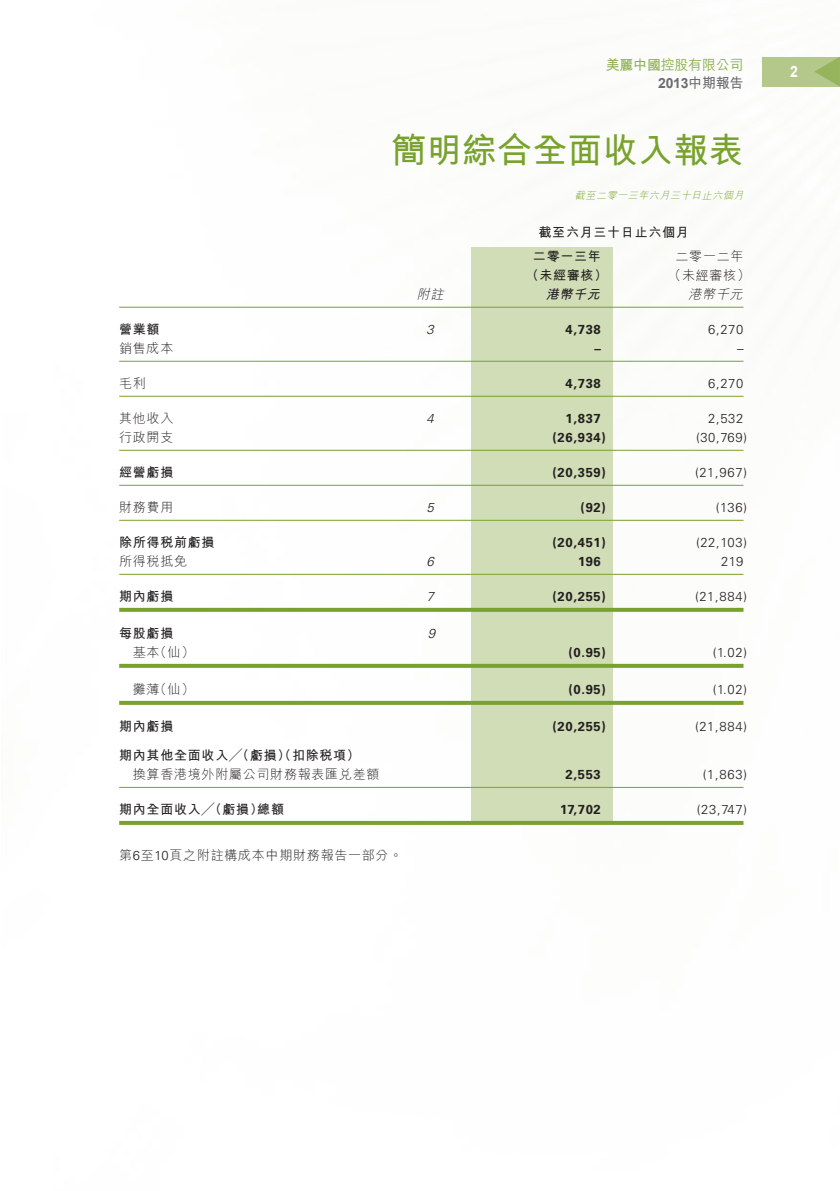
<style>
.page{position:relative;width:840px;height:1191px;background:#fff}
.page>*{position:absolute;margin:0;border:0;box-sizing:border-box;transform-origin:0 0}
.t1{font:700 35px "M Hei HK";letter-spacing:.005em;color:#78a22d}
.t2{font:500 14px/18px "M Hei HK";letter-spacing:-.02em;color:#8fb051;text-align:right}
.t3{font:700 13px/23.8px "M Hei HK";letter-spacing:.055em;color:#231f20}
.t4{font:300 13px "Univers LT Std";letter-spacing:.055em;color:#231f20}
.t5{font:700 13px "Univers LT Std";letter-spacing:.055em;color:#231f20}
.t6{font:300 13px "M Hei HK";letter-spacing:.055em;color:#231f20}
.t7{font:italic 300 13px "M Hei HK";color:#231f20}
.t8{font:italic 300 13px "Univers LT Std";color:#231f20}
.t9{font:italic 700 13px "M Hei HK";color:#231f20}
.t10{font:italic 300 10px "M Hei HK";color:#78a22d}
.s1{font-weight:700}
.s2{font-family:"Arial";font-weight:700;color:#6c6d70}
.s3{font-weight:700;color:#6c6d70}
.s4{font-weight:300}
.s5{font-family:"Univers LT Std"}
</style>
<div class="page">
<div style="left:762px;top:57px;width:77px;height:29px;background:#b4c88b"></div>
<svg style="left:814px;top:57px;width:26px;height:29px"></svg>
<div style="left:471px;top:247px;width:141px;height:575px;background:#d0ddb6"></div>
<hr style="left:119px;top:307px;width:624px;height:1px;background:#78a22d">
<hr style="left:119px;top:361px;width:624px;height:1px;background:#78a22d">
<hr style="left:119px;top:396px;width:624px;height:1px;background:#78a22d">
<hr style="left:119px;top:450px;width:624px;height:1px;background:#78a22d">
<hr style="left:119px;top:485px;width:624px;height:1px;background:#78a22d">
<hr style="left:119px;top:520px;width:624px;height:1px;background:#78a22d">
<hr style="left:119px;top:574px;width:624px;height:1px;background:#78a22d">
<svg style="left:119px;top:608px;width:624px;height:4px;background:#7ca534"></svg>
<svg style="left:119px;top:664px;width:624px;height:4px;background:#7ca433"></svg>
<svg style="left:119px;top:701px;width:624px;height:4px;background:#7ba432"></svg>
<hr style="left:119px;top:787px;width:624px;height:1px;background:#78a22d">
<svg style="left:119px;top:821px;width:624px;height:4px;background:#7aa331"></svg>
<p class="t2" style="left:605px;top:55px;width:139px"><span class="s1">美麗中國</span>控股有限公司<br><span class="s2">2013</span><span class="s3">中期報告</span></p>
<p class="t1" style="left:391px;top:125px;width:353px">簡明綜合全面收入報表</p>
<p class="t10" style="left:574px;top:189px;width:173px">截至二零一三年六月三十日止六個月</p>
<p class="t3" style="left:532px;top:220px;width:157px;text-indent:6px">截至六月三十日止六個月二零一三年</p>
<p class="t6" style="left:675px;top:247px;width:69px">二零一二年</p>
<p class="t3" style="left:525px;top:262px;width:83px">（未經審核）</p>
<p class="t6" style="left:668px;top:266px;width:83px">（未經審核）</p>
<p class="t7" style="left:416px;top:285px;width:32px">附註</p>
<p class="t9" style="left:545px;top:285px;width:60px">港幣千元</p>
<p class="t7" style="left:688px;top:285px;width:60px">港幣千元</p>
<p class="t3" style="left:119px;top:316px;width:42px">營業額</p>
<p class="t8" style="left:426px;top:322px;width:12px">3</p>
<p class="t5" style="left:565px;top:322px;width:37px">4,738</p>
<p class="t4" style="left:707px;top:322px;width:37px">6,270</p>
<p class="t6" style="left:119px;top:339px;width:56px">銷售成本</p>
<p class="t5" style="left:594px;top:341px;width:8px">–</p>
<p class="t4" style="left:736px;top:341px;width:8px">–</p>
<p class="t6" style="left:119px;top:374px;width:28px">毛利</p>
<p class="t5" style="left:565px;top:376px;width:37px">4,738</p>
<p class="t4" style="left:707px;top:376px;width:37px">6,270</p>
<p class="t6" style="left:119px;top:409px;width:56px">其他收入</p>
<p class="t8" style="left:426px;top:411px;width:12px">4</p>
<p class="t5" style="left:565px;top:411px;width:37px">1,837</p>
<p class="t4" style="left:707px;top:411px;width:37px">2,532</p>
<p class="t6" style="left:119px;top:428px;width:56px">行政開支</p>
<p class="t5" style="left:552px;top:430px;width:55px">(26,934)</p>
<p class="t4" style="left:695px;top:430px;width:53px">(30,769)</p>
<p class="t3" style="left:119px;top:459px;width:56px">經營虧損</p>
<p class="t5" style="left:552px;top:465px;width:55px">(20,359)</p>
<p class="t4" style="left:694px;top:465px;width:54px">(21,967)</p>
<p class="t6" style="left:119px;top:498px;width:56px">財務費用</p>
<p class="t8" style="left:426px;top:500px;width:12px">5</p>
<p class="t5" style="left:580px;top:500px;width:27px">(92)</p>
<p class="t4" style="left:715px;top:500px;width:33px">(136)</p>
<p class="t3" style="left:119px;top:529px;width:97px">除所得稅前虧損</p>
<p class="t5" style="left:552px;top:535px;width:55px">(20,451)</p>
<p class="t4" style="left:695px;top:535px;width:53px">(22,103)</p>
<p class="t6" style="left:119px;top:552px;width:69px">所得稅抵免</p>
<p class="t8" style="left:426px;top:554px;width:12px">6</p>
<p class="t5" style="left:577px;top:554px;width:24px">196</p>
<p class="t4" style="left:720px;top:554px;width:24px">219</p>
<p class="t3" style="left:119px;top:583px;width:56px">期內虧損</p>
<p class="t8" style="left:426px;top:589px;width:12px">7</p>
<p class="t5" style="left:552px;top:589px;width:55px">(20,255)</p>
<p class="t4" style="left:694px;top:589px;width:54px">(21,884)</p>
<p class="t3" style="left:119px;top:620px;width:56px">每股虧損</p>
<p class="t8" style="left:427px;top:626px;width:12px">9</p>
<p class="t6" style="left:133px;top:643px;width:63px">基本（仙）</p>
<p class="t5" style="left:568px;top:645px;width:39px">(0.95)</p>
<p class="t4" style="left:712px;top:645px;width:36px">(1.02)</p>
<p class="t6" style="left:133px;top:680px;width:63px">攤薄（仙）</p>
<p class="t5" style="left:568px;top:682px;width:39px">(0.95)</p>
<p class="t4" style="left:712px;top:682px;width:36px">(1.02)</p>
<p class="t3" style="left:119px;top:713px;width:56px">期內虧損</p>
<p class="t5" style="left:552px;top:719px;width:55px">(20,255)</p>
<p class="t4" style="left:694px;top:719px;width:54px">(21,884)</p>
<p class="t3" style="left:133px;top:745px;width:248px;line-height:19px;text-indent:-14px">期內其他全面收入╱（虧損）（扣除稅項）<br><span class="s4">換算香港境外附屬公司財務報表匯兌差額</span></p>
<p class="t5" style="left:565px;top:767px;width:37px">2,553</p>
<p class="t4" style="left:702px;top:767px;width:46px">(1,863)</p>
<p class="t3" style="left:119px;top:796px;width:166px">期內全面收入╱（虧損）總額</p>
<p class="t5" style="left:559px;top:802px;width:42px">17,702</p>
<p class="t4" style="left:696px;top:802px;width:52px">(23,747)</p>
<p class="t6" style="left:119px;top:846px;width:284px">第<span class="s5">6</span>至<span class="s5">10</span>頁之附註構成本中期財務報告一部分。</p>
</div>
